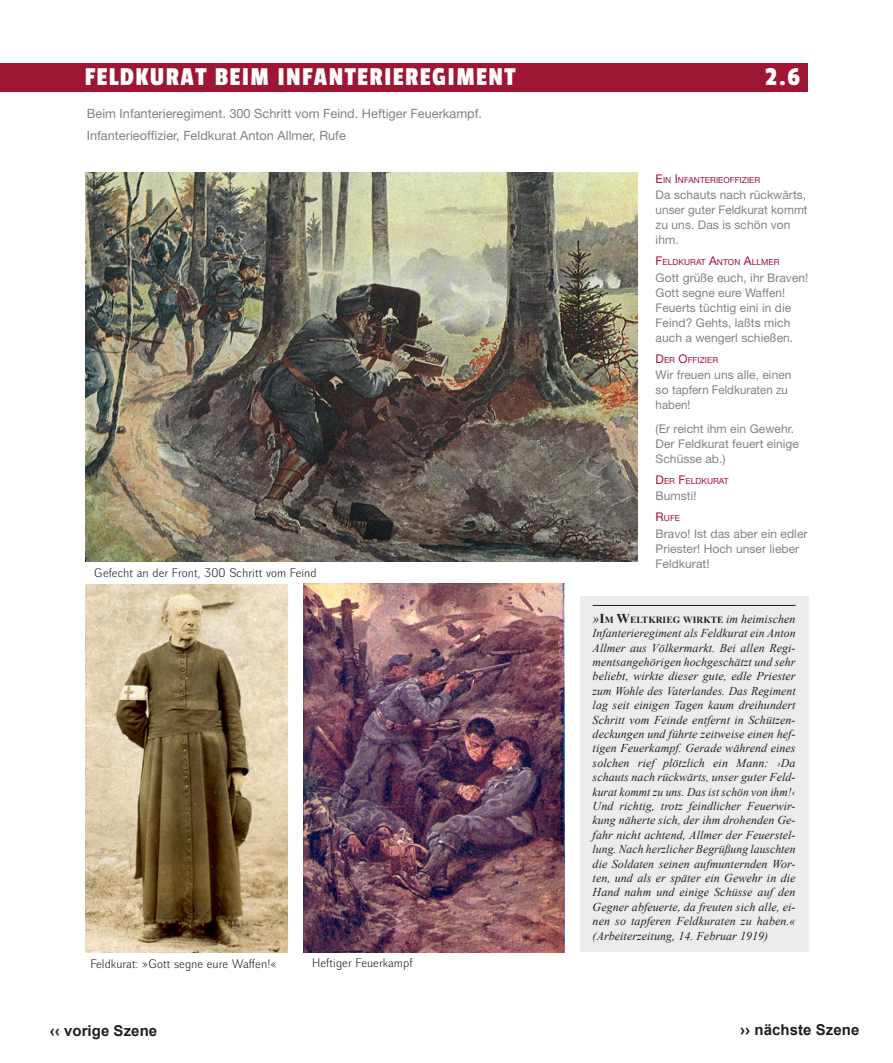
<style>
.page{position:relative;width:893px;height:1063px;background:#fff}
.page>*{position:absolute;margin:0;border:0;box-sizing:border-box;transform-origin:0 0}
.t1{font:27px "Passion One";letter-spacing:.05em;color:#fff}
.t2{font:700 15px "Arial";letter-spacing:.005em;color:#221e1f}
.t3{font:12.75px/21.8px "Helvetica Neue";color:#808285}
.t4{font:italic 12px/14.4px "Times New Roman";letter-spacing:.005em;color:#231f20;text-align:justify}
.t5{font:12px/15px "Helvetica Neue";letter-spacing:.005em;color:#808285}
.t6{font:12px "Walbaum Grotesk 32 Pro";letter-spacing:.005em;color:#231f20}
.t7{font:700 9.45px "Times New Roman";letter-spacing:.005em;color:#231f20}
.t8{font:8.4px "Helvetica Neue";letter-spacing:.005em;color:#9e1633}
.s1{font-size:12px}
.s2{font-weight:400;font-style:italic;font-size:13.5px}
.s3{font-size:13.5px}
.s4{font-weight:400;font-style:italic;font-size:12px}
.s5{font-family:"Times"}
</style>
<div class="page">
<hr style="left:892px;top:0;width:1px;height:1063px;background:#087d46">
<div style="left:0;top:63px;width:808px;height:28px;background:#9e1633"></div>
<div style="left:580px;top:597px;width:228px;height:355px;background:#ececee"></div>
<hr style="left:593px;top:605px;width:203px;height:1px;background:#231f20">
<img style="left:86px;top:172px;width:552px;height:390px">
<img style="left:86px;top:584px;width:202px;height:368px">
<img style="left:304px;top:583px;width:260px;height:369px">
<h1 class="t1" style="left:85px;top:63px;width:432px">FELDKURAT BEIM INFANTERIEREGIMENT</h1>
<h1 class="t1" style="left:765px;top:63px;width:36px">2.6</h1>
<p class="t3" style="left:87px;top:103px;width:397px">Beim Infanterieregiment. 300 Schritt vom Feind. Heftiger Feuerkampf.<br>Infanterieoffizier, Feldkurat Anton Allmer, Rufe</p>
<p class="t6" style="left:94px;top:566px;width:224px">Gefecht an der Front, 300 Schritt vom Feind</p>
<p class="t6" style="left:90px;top:957px;width:188px">Feldkurat: »Gott segne eure Waffen!«</p>
<p class="t6" style="left:312px;top:956px;width:102px">Heftiger Feuerkampf</p>
<p class="t8" style="left:656px;top:175px;width:106px"><span class="s1">E</span>IN <span class="s1">I</span>NFANTERIEOFFIZIER</p>
<p class="t5" style="left:656px;top:187px;width:154px">Da schauts nach rückwärts, unser guter Feldkurat kommt zu uns. Das is schön von ihm.</p>
<p class="t8" style="left:656px;top:257px;width:125px"><span class="s1">F</span>ELDKURAT <span class="s1">A</span>NTON <span class="s1">A</span>LLMER</p>
<p class="t5" style="left:656px;top:270px;width:154px">Gott grüße euch, ihr Braven!<br>Gott segne eure Waffen!<br>Feuerts tüchtig eini in die<br>Feind? Gehts, laßts mich auch a wengerl schießen.</p>
<p class="t8" style="left:656px;top:355px;width:64px"><span class="s1">D</span>ER <span class="s1">O</span>FFIZIER</p>
<p class="t5" style="left:656px;top:367px;width:137px">Wir freuen uns alle, einen so tapfern Feldkuraten zu haben!</p>
<p class="t5" style="left:656px;top:421px;width:145px">(Er reicht ihm ein Gewehr.<br>Der Feldkurat feuert einige<br>Schüsse ab.)</p>
<p class="t8" style="left:656px;top:476px;width:74px"><span class="s1">D</span>ER <span class="s1">F</span>ELDKURAT</p>
<p class="t5" style="left:656px;top:488px;width:43px">Bumsti!</p>
<p class="t8" style="left:656px;top:513px;width:26px"><span class="s1">R</span>UFE</p>
<p class="t5" style="left:656px;top:526px;width:153px">Bravo! Ist das aber ein edler<br>Priester! Hoch unser lieber<br>Feldkurat!</p>
<p class="t7" style="left:593px;top:614px;width:204px"><span class="s2">»</span><span class="s3">I</span>M <span class="s3">W</span>ELTKRIEG WIRKTE <span class="s4">im heimischen</span></p>
<p class="t4" style="left:593px;top:626px;width:205px">Infanterieregiment als Feldkurat ein Anton Allmer aus Völkermarkt. Bei allen Regi&shy;mentsangehörigen hochgeschätzt und sehr beliebt, wirkte dieser gute, edle Priester zum Wohle des Vaterlandes. Das Regiment lag seit einigen Tagen kaum dreihundert Schritt vom Feinde entfernt in Schützen&shy;deckungen und führte zeitweise einen hef&shy;tigen Feuerkampf. Gerade während eines solchen rief plötzlich ein Mann: <span class="s5">›</span>Da schauts nach rückwärts, unser guter Feld&shy;kurat kommt zu uns. Das ist schön von ihm!<span class="s5">‹ </span>Und richtig, trotz feindlicher Feuerwir&shy;kung näherte sich, der ihm drohenden Ge&shy;fahr nicht achtend, Allmer der Feuerstel&shy;lung. Nach herzlicher Begrüßung lauschten die Soldaten seinen aufmunternden Wor&shy;ten, und als er später ein Gewehr in die Hand nahm und einige Schüsse auf den Gegner abfeuerte, da freuten sich alle, ei&shy;nen so tapferen Feldkuraten zu haben.« (Arbeiterzeitung, 14. Februar 1919)</p>
<p class="t2" style="left:50px;top:1020px;width:109px">‹‹ vorige Szene</p>
<p class="t2" style="left:740px;top:1020px;width:121px">›› nächste Szene</p>
</div>
